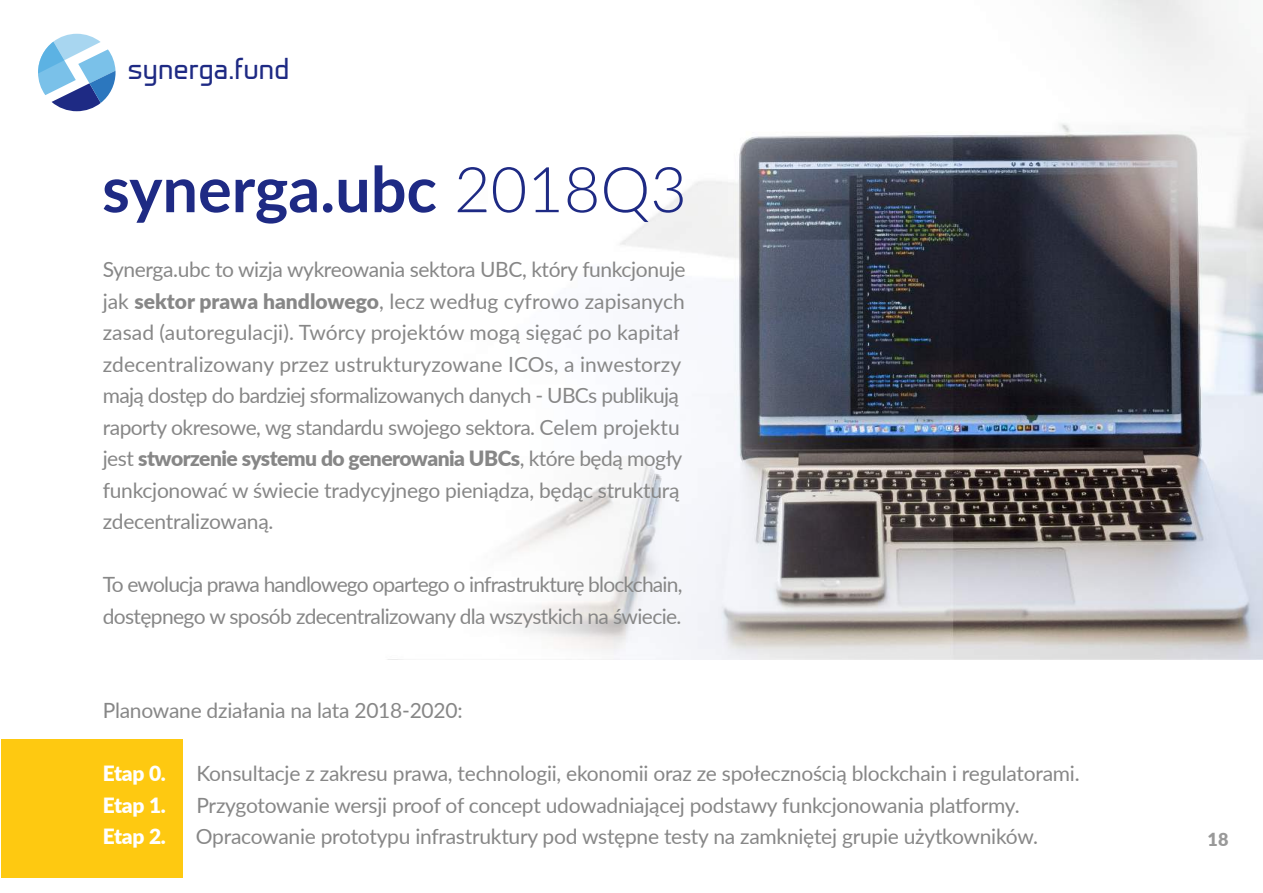
<style>
.page{position:relative;width:1263px;height:893px;background:#fff}
.page>*{position:absolute;margin:0;border:0;box-sizing:border-box;transform-origin:0 0}
.t1{font:700 63.15px "Lato";color:#1e2a84}
.t2{font:28.2px "Prime";color:#1e2a84}
.t3{font:21px/31.5px "Lato";letter-spacing:-.015em;color:#878787}
.t4{font:21px/31.5px "Lato";letter-spacing:-.04em;color:#878787}
.t5{font:900 21px "Lato";letter-spacing:-.01em;color:#fff}
.t6{font:900 18px "Lato";color:#999}
.s1{font-weight:300}
.s2{font-weight:900}
</style>
<div class="page">
<img style="left:73px;top:0;width:1190px;height:659px">
<div style="left:2px;top:740px;width:181px;height:138px;background:#fec911"></div>
<svg style="left:38px;top:34px;width:78px;height:77px"></svg>
<h2 class="t2" style="left:128px;top:51px;width:163px">synerga.fund</h2>
<h1 class="t1" style="left:102px;top:143px;width:586px">synerga.ubc <span class="s1">2018Q3</span></h1>
<p class="t3" style="left:103px;top:253px;width:584px">Synerga.ubc to wizja wykreowania sektora UBC, który funkcjonuje jak <span class="s2">sektor prawa handlowego</span>, lecz według cyfrowo zapisanych zasad (autoregulacji). Twórcy projektów mogą sięgać po kapitał zdecentralizowany przez ustrukturyzowane ICOs, a inwestorzy mają dostęp do bardziej sformalizowanych danych - UBCs publikują raporty okresowe, wg standardu swojego sektora. Celem projektu jest <span class="s2">stworzenie systemu do generowania UBCs</span>, które będą mogły funkcjonować w świecie tradycyjnego pieniądza, będąc strukturą zdecentralizowaną.</p>
<p class="t4" style="left:103px;top:568px;width:581px">To ewolucja prawa handlowego opartego o infrastrukturę blockchain, dostępnego w sposób zdecentralizowany dla wszystkich na świecie.</p>
<p class="t3" style="left:103px;top:694px;width:361px">Planowane działania na lata 2018-2020:</p>
<p class="t5" style="left:103px;top:758px;width:65px">Etap 0.</p>
<p class="t3" style="left:196px;top:757px;width:885px">Konsultacje z zakresu prawa, technologii, ekonomii oraz ze społecznością blockchain i regulatorami.</p>
<p class="t5" style="left:103px;top:789px;width:65px">Etap 1.</p>
<p class="t3" style="left:196px;top:789px;width:825px">Przygotowanie wersji proof of concept udowadniającej podstawy funkcjonowania platformy.</p>
<p class="t5" style="left:103px;top:821px;width:65px">Etap 2.</p>
<p class="t3" style="left:196px;top:820px;width:844px">Opracowanie prototypu infrastruktury pod wstępne testy na zamkniętej grupie użytkowników.</p>
<p class="t6" style="left:1208px;top:826px;width:22px">18</p>
</div>
